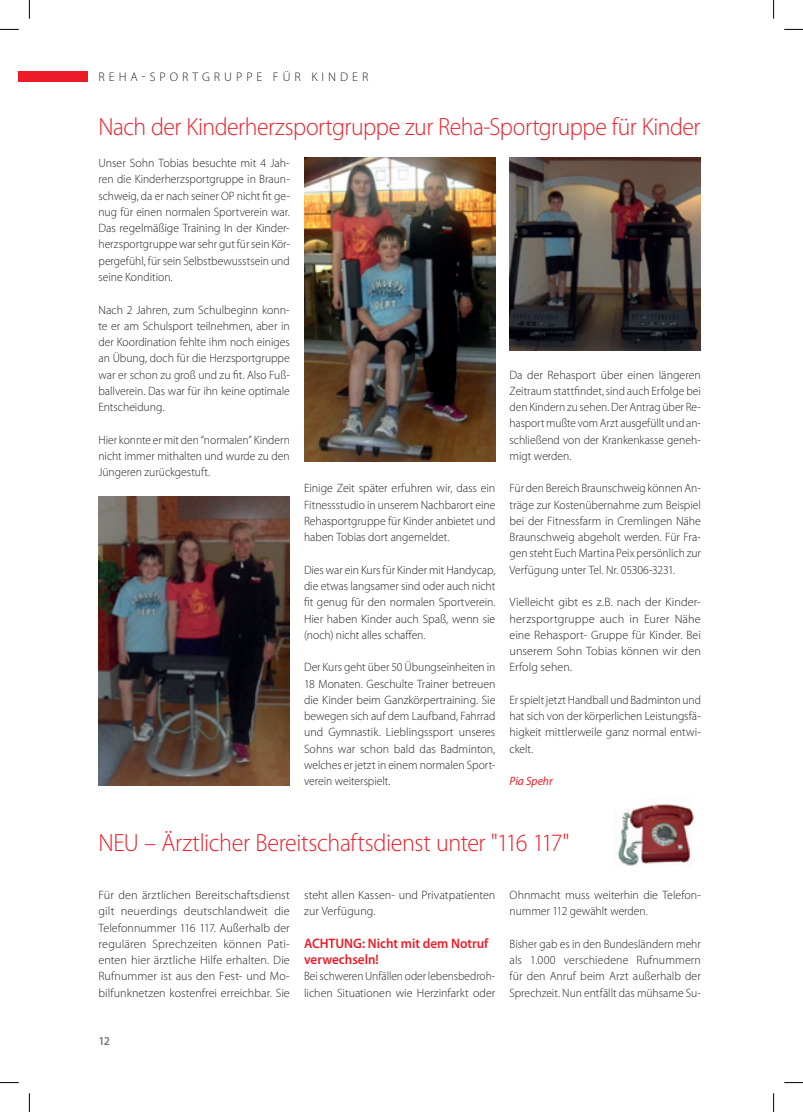
<style>
.page{position:relative;width:803px;height:1112px;background:#fff}
.page>*{position:absolute;margin:0;border:0;box-sizing:border-box;transform-origin:0 0}
.t1{font:300 25px "Myriad Pro";letter-spacing:-.015em;color:#ee1c28;scale:.95 1}
.t2{font:300 25px "Myriad Pro";letter-spacing:-.015em;color:#ee1c28;scale:.96 1}
.t3{font:600 13.75px/16.2px "Myriad Pro";color:#ee1c28;scale:.96 1}
.t4{font:300 12.5px "Myriad Pro";color:#231f20}
.t5{font:300 12.12px/16.2px "Myriad Pro";color:#231f20;text-align:justify}
.t6{font:300 12.12px/16.2px "Myriad Pro";color:#231f20;text-align:justify;scale:.96 1}
.t7{font:300 12.12px/16.2px "Myriad Pro";color:#231f20;text-align:justify;scale:.95 1}
.t8{font:italic 12.12px "Myriad Pro";color:#ee1c28;scale:.96 1}
.t9{font:600 12.12px "Myriad Pro";color:#76787b;scale:.96 1}
</style>
<div class="page">
<div style="left:19px;top:71px;width:69px;height:11px;background:#ee1c28"></div>
<img style="left:304px;top:158px;width:191px;height:304px">
<img style="left:98px;top:496px;width:192px;height:289px">
<img style="left:509px;top:158px;width:192px;height:193px">
<img style="left:617px;top:802px;width:77px;height:64px">
<svg style="left:0;top:29px;width:19px;height:1px"></svg>
<svg style="left:784px;top:29px;width:19px;height:1px"></svg>
<svg style="left:0;top:1082px;width:19px;height:1px"></svg>
<svg style="left:784px;top:1082px;width:19px;height:1px"></svg>
<svg style="left:29px;top:0;width:1px;height:19px"></svg>
<svg style="left:29px;top:1093px;width:1px;height:18px"></svg>
<svg style="left:773px;top:0;width:1px;height:19px"></svg>
<svg style="left:773px;top:1093px;width:1px;height:18px"></svg>
<p class="t4" style="left:99px;top:69px;width:21px">R eha</p>
<p class="t4" style="left:142px;top:69px;width:29px">-Sportgruppe</p>
<p class="t4" style="left:273px;top:69px;width:10px">für</p>
<p class="t4" style="left:311px;top:69px;width:21px">K inder</p>
<h1 class="t1" style="left:98px;top:112px;width:635px">Nach der Kinderherzsportgruppe zur Reha-Sportgruppe für Kinder</h1>
<p class="t5" style="left:98px;top:155px;width:193px">Unser Sohn Tobias besuchte mit 4 Jah&shy;ren die Kinderherzsportgruppe in Braun&shy;schweig, da er nach seiner OP nicht fit ge&shy;nug für einen normalen Sportverein war.<br>Das regelmäßige Training In der Kinder&shy;herzsportgruppe war sehr gut für sein Kör&shy;pergefühl, für sein Selbstbewusstsein und seine Kondition.</p>
<p class="t5" style="left:98px;top:301px;width:193px">Nach 2 Jahren, zum Schulbeginn konn&shy;te er am Schulsport teilnehmen, aber in der Koordination fehlte ihm noch einiges an Übung, doch für die Herzsportgruppe war er schon zu groß und zu fit. Also Fuß&shy;ballverein. Das war für ihn keine optimale Entscheidung.</p>
<p class="t6" style="left:98px;top:431px;width:201px">Hier konnte er mit den “normalen” Kindern nicht immer mithalten und wurde zu den Jüngeren zurückgestuft.</p>
<p class="t5" style="left:304px;top:480px;width:193px">Einige Zeit später erfuhren wir, dass ein Fitnessstudio in unserem Nachbarort eine Rehasportgruppe für Kinder anbietet und haben Tobias dort angemeldet.</p>
<p class="t6" style="left:304px;top:561px;width:201px">Dies war ein Kurs für Kinder mit Handycap, die etwas langsamer sind oder auch nicht fit genug für den normalen Sportverein.<br>Hier haben Kinder auch Spaß, wenn sie (noch) nicht alles schaffen.</p>
<p class="t6" style="left:304px;top:658px;width:201px">Der Kurs geht über 50 Übungseinheiten in 18 Monaten. Geschulte Trainer betreuen die Kinder beim Ganzkörpertraining. Sie bewegen sich auf dem Laufband, Fahrrad und Gymnastik. Lieblingssport unseres Sohns war schon bald das Badminton, welches er jetzt in einem normalen Sport&shy;verein weiterspielt.</p>
<p class="t5" style="left:509px;top:366px;width:193px">Da der Rehasport über einen längeren Zeitraum stattfindet, sind auch Erfolge bei den Kindern zu sehen. Der Antrag über Re&shy;hasport mußte vom Arzt ausgefüllt und an&shy;schließend von der Krankenkasse geneh&shy;migt werden.</p>
<p class="t7" style="left:509px;top:480px;width:203px">Für den Bereich Braunschweig können An&shy;träge zur Kostenübernahme zum Beispiel bei der Fitnessfarm in Cremlingen Nähe Braunschweig abgeholt werden. Für Fra&shy;gen steht Euch Martina Peix persönlich zur Verfügung unter Tel. Nr. 05306-3231.</p>
<p class="t5" style="left:509px;top:593px;width:193px">Vielleicht gibt es z.B. nach der Kinder&shy;herzsportgruppe auch in Eurer Nähe eine Rehasport- Gruppe für Kinder. Bei unserem Sohn Tobias können wir den Erfolg sehen.</p>
<p class="t7" style="left:509px;top:691px;width:203px">Er spielt jetzt Handball und Badminton und hat sich von der körperlichen Leistungsfä&shy;higkeit mittlerweile ganz normal entwi&shy;ckelt.</p>
<p class="t8" style="left:509px;top:773px;width:47px">Pia Spehr</p>
<h1 class="t2" style="left:98px;top:827px;width:492px">NEU – Ärztlicher Bereitschaftsdienst unter "116 117"</h1>
<p class="t5" style="left:98px;top:886px;width:193px">Für den ärztlichen Bereitschaftsdienst gilt neuerdings deutschlandweit die Telefonnummer 116 117. Außerhalb der regulären Sprechzeiten können Pati&shy;enten hier ärztliche Hilfe erhalten. Die Rufnummer ist aus den Fest- und Mo&shy;bilfunknetzen kostenfrei erreichbar. Sie</p>
<p class="t5" style="left:304px;top:886px;width:193px">steht allen Kassen- und Privatpatienten zur Verfügung.</p>
<p class="t3" style="left:304px;top:934px;width:194px">ACHTUNG: Nicht mit dem Notruf verwechseln!</p>
<p class="t7" style="left:304px;top:967px;width:203px">Bei schweren Unfällen oder lebensbedroh&shy;lichen Situationen wie Herzinfarkt oder</p>
<p class="t5" style="left:509px;top:886px;width:193px">Ohnmacht muss weiterhin die Telefon&shy;nummer 112 gewählt werden.</p>
<p class="t6" style="left:509px;top:935px;width:201px">Bisher gab es in den Bundesländern mehr als 1.000 verschiedene Rufnummern für den Anruf beim Arzt außerhalb der Sprechzeit. Nun entfällt das mühsame Su-</p>
<p class="t9" style="left:98px;top:1033px;width:14px">12</p>
</div>
